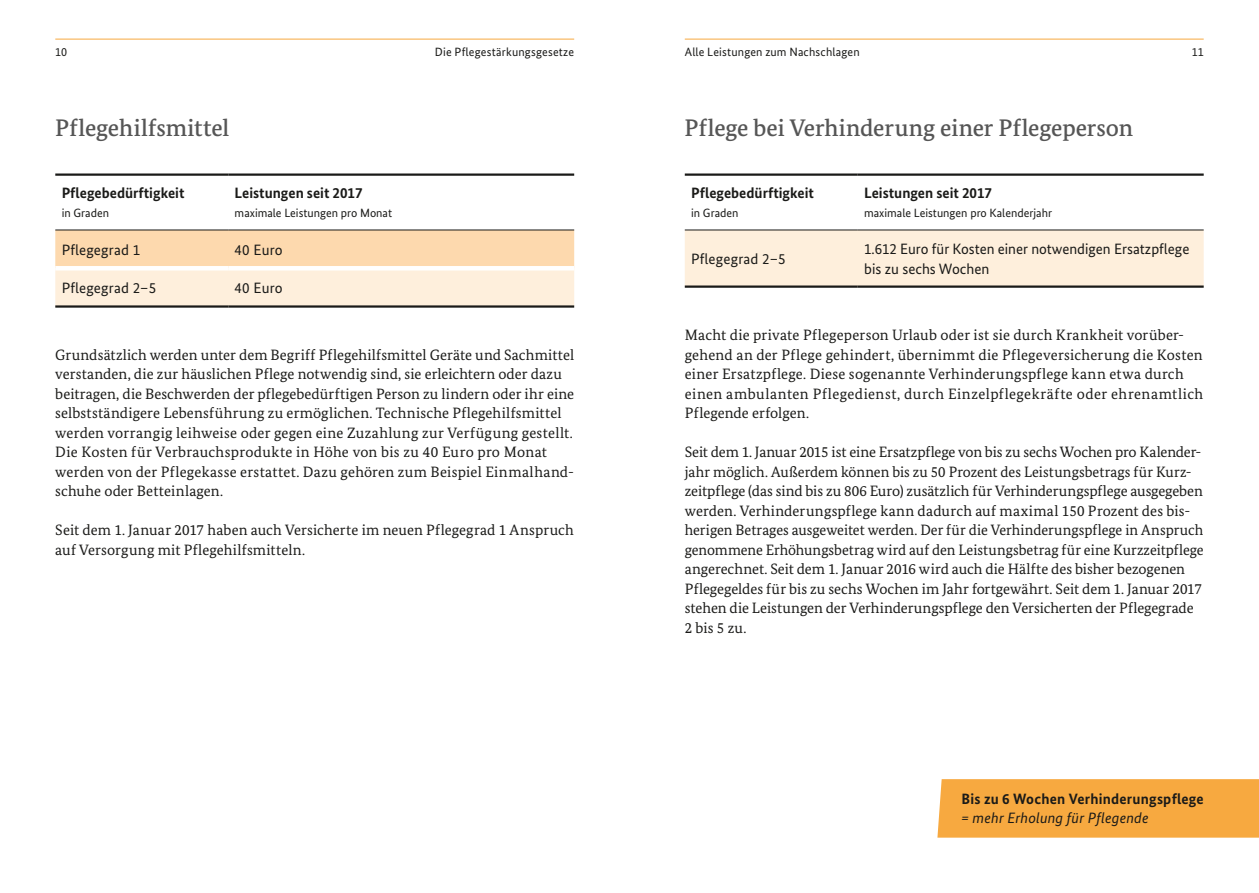
<style>
.page{position:relative;width:1259px;height:893px;background:#fff}
.page>*{position:absolute;margin:0;border:0;box-sizing:border-box;transform-origin:0 0}
.t1{font:500 24px "Bundes Serif";letter-spacing:-.005em;color:#565656}
.t2{font:15px/19.5px "Bundes Serif";letter-spacing:.005em;color:#1a1a18}
.t3{font:15px/19.5px "Bundes Sans";color:#1a1a18}
.t4{font:700 15px "Bundes Sans";color:#1a1a18}
.t5{font:italic 15px "Bundes Sans";letter-spacing:.01em;color:#1a1a18}
.t6{font:12px "Bundes Sans";color:#1a1a18}
</style>
<div class="page">
<hr style="left:55px;top:39px;width:519px;height:1px;background:#f7a940">
<hr style="left:685px;top:39px;width:518px;height:1px;background:#f7a940">
<svg style="left:55px;top:231px;width:519px;height:74px;background:#fde4c5"></svg>
<hr style="left:55px;top:173px;width:173px;height:3px;background:#1a1a18">
<hr style="left:228px;top:173px;width:346px;height:3px;background:#1a1a18">
<hr style="left:55px;top:305px;width:173px;height:3px;background:#1a1a18">
<hr style="left:228px;top:305px;width:346px;height:3px;background:#1a1a18">
<hr style="left:55px;top:230px;width:173px;height:1px;background:#1a1a18">
<hr style="left:228px;top:230px;width:346px;height:1px;background:#1a1a18">
<hr style="left:55px;top:266px;width:173px;height:4px;background:#fff">
<hr style="left:228px;top:266px;width:346px;height:4px;background:#fff">
<div style="left:937px;top:779px;width:322px;height:59px;background:#f7a940"></div>
<div style="left:685px;top:231px;width:518px;height:54px;background:#feefdc"></div>
<hr style="left:685px;top:285px;width:172px;height:3px;background:#1a1a18">
<hr style="left:857px;top:285px;width:346px;height:3px;background:#1a1a18">
<hr style="left:685px;top:173px;width:172px;height:3px;background:#1a1a18">
<hr style="left:857px;top:173px;width:346px;height:3px;background:#1a1a18">
<hr style="left:685px;top:230px;width:172px;height:1px;background:#1a1a18">
<hr style="left:857px;top:230px;width:346px;height:1px;background:#1a1a18">
<p class="t6" style="left:55px;top:45px;width:13px">10</p>
<p class="t6" style="left:435px;top:45px;width:141px">Die Pflegestärkungsgesetze</p>
<p class="t6" style="left:685px;top:45px;width:177px">Alle Leistungen zum Nachschlagen</p>
<p class="t6" style="left:1191px;top:45px;width:13px">11</p>
<h1 class="t1" style="left:55px;top:113px;width:176px">Pflegehilfsmittel</h1>
<h1 class="t1" style="left:684px;top:113px;width:450px">Pflege bei Verhinderung einer Pflegeperson</h1>
<p class="t4" style="left:62px;top:183px;width:124px">Pflegebedürftigkeit</p>
<p class="t6" style="left:62px;top:206px;width:49px">in Graden</p>
<p class="t4" style="left:235px;top:183px;width:129px">Leistungen seit 2017</p>
<p class="t6" style="left:235px;top:206px;width:159px">maximale Leistungen pro Monat</p>
<p class="t4" style="left:691px;top:183px;width:124px">Pflegebedürftigkeit</p>
<p class="t6" style="left:691px;top:206px;width:49px">in Graden</p>
<p class="t4" style="left:864px;top:183px;width:129px">Leistungen seit 2017</p>
<p class="t6" style="left:864px;top:206px;width:189px">maximale Leistungen pro Kalenderjahr</p>
<p class="t3" style="left:62px;top:240px;width:80px">Pflegegrad 1</p>
<p class="t3" style="left:235px;top:240px;width:49px">40 Euro</p>
<p class="t3" style="left:62px;top:278px;width:96px">Pflegegrad 2–5</p>
<p class="t3" style="left:235px;top:278px;width:49px">40 Euro</p>
<p class="t3" style="left:691px;top:249px;width:96px">Pflegegrad 2–5</p>
<p class="t3" style="left:864px;top:239px;width:327px">1.612 Euro für Kosten einer notwendigen Ersatzpflege bis zu sechs Wochen</p>
<p class="t2" style="left:55px;top:345px;width:520px">Grundsätzlich werden unter dem Begriff Pflegehilfsmittel Geräte und Sachmittel verstanden, die zur häuslichen Pflege notwendig sind, sie erleichtern oder dazu beitragen, die Beschwerden der pflegebedürftigen Person zu lindern oder ihr eine selbstständigere Lebensführung zu ermöglichen. Technische Pflegehilfsmittel werden vorrangig leihweise oder gegen eine Zuzahlung zur Verfügung gestellt.<br>Die Kosten für Verbrauchsprodukte in Höhe von bis zu 40 Euro pro Monat werden von der Pflegekasse erstattet. Dazu gehören zum Beispiel Einmalhand&shy;schuhe oder Betteinlagen.</p>
<p class="t2" style="left:55px;top:520px;width:520px">Seit dem 1. Januar 2017 haben auch Versicherte im neuen Pflegegrad 1 Anspruch auf Versorgung mit Pflegehilfsmitteln.</p>
<p class="t2" style="left:685px;top:325px;width:520px">Macht die private Pflegeperson Urlaub oder ist sie durch Krankheit vorüber&shy;gehend an der Pflege gehindert, übernimmt die Pflegeversicherung die Kosten einer Ersatzpflege. Diese sogenannte Verhinderungspflege kann etwa durch einen ambulanten Pflegedienst, durch Einzelpflegekräfte oder ehrenamtlich Pflegende erfolgen.</p>
<p class="t2" style="left:685px;top:442px;width:520px">Seit dem 1. Januar 2015 ist eine Ersatzpflege von bis zu sechs Wochen pro Kalender&shy;jahr möglich. Außerdem können bis zu 50 Prozent des Leistungsbetrags für Kurz&shy;zeitpflege (das sind bis zu 806 Euro) zusätzlich für Verhinderungspflege ausgegeben werden. Verhinderungspflege kann dadurch auf maximal 150 Prozent des bis&shy;herigen Betrages ausgeweitet werden. Der für die Verhinderungspflege in Anspruch genommene Erhöhungsbetrag wird auf den Leistungsbetrag für eine Kurzzeitpflege angerechnet. Seit dem 1. Januar 2016 wird auch die Hälfte des bisher bezogenen Pflegegeldes für bis zu sechs Wochen im Jahr fortgewährt. Seit dem 1. Januar 2017 stehen die Leistungen der Verhinderungspflege den Versicherten der Pflegegrade 2 bis 5 zu.</p>
<p class="t4" style="left:961px;top:789px;width:244px">Bis zu 6 Wochen Verhinderungspflege</p>
<p class="t5" style="left:961px;top:809px;width:188px">= mehr Erholung für Pflegende</p>
</div>
